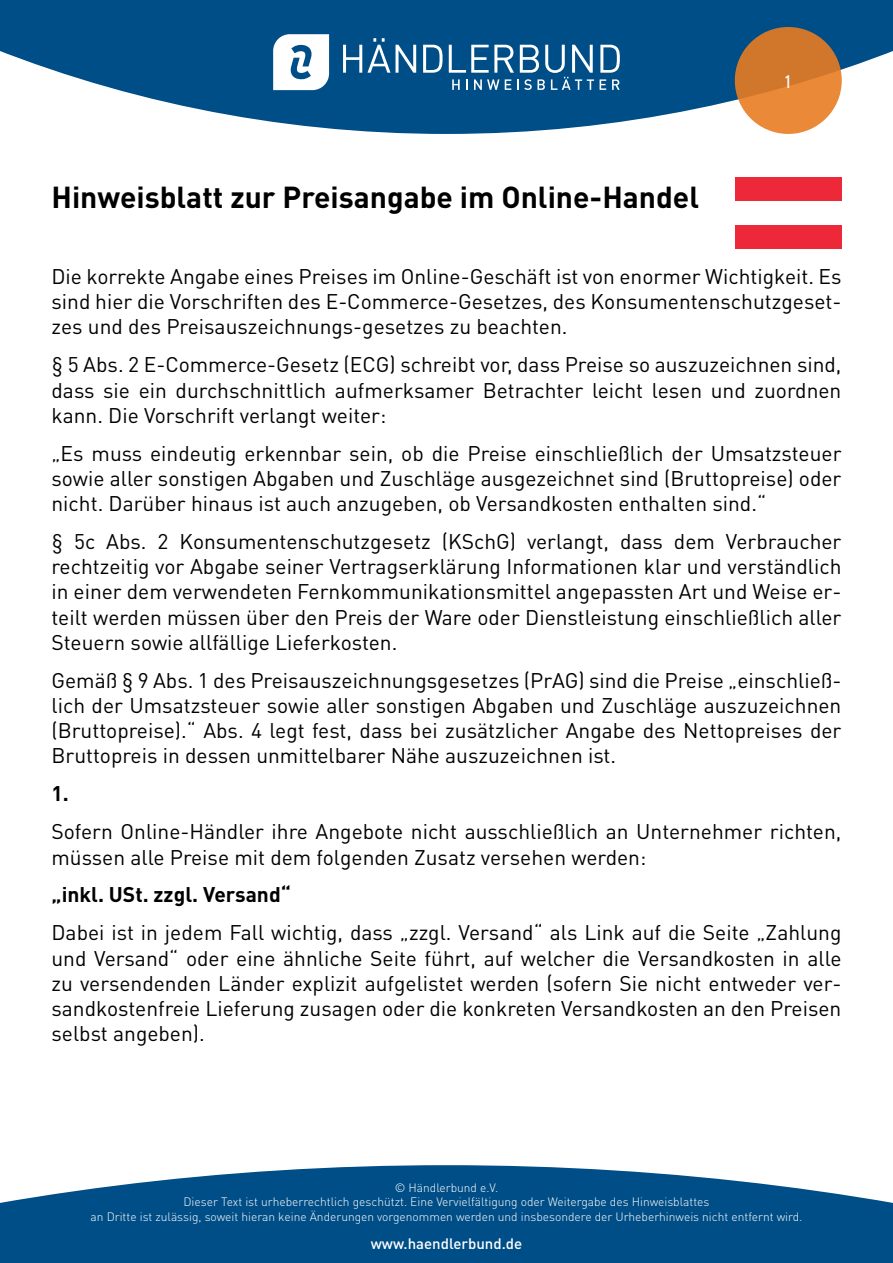
<style>
.page{position:relative;width:893px;height:1263px;background:#fff}
.page>*{position:absolute;margin:0;border:0;box-sizing:border-box;transform-origin:0 0}
.t1{font:700 30px "DIN Pro";color:#000}
.t2{font:21px/25.2px "DIN Pro";color:#000;text-align:justify}
.t3{font:700 21px "DIN Pro";color:#000}
.t4{font:condensed 18px "Zurich BT";color:#fff}
.t5{font:500 15px "DIN Pro";color:#fff}
.t6{font:300 12px/14.4px "DIN Pro";color:#fff;text-align:center}
</style>
<div class="page">
<div style="left:734px;top:177px;width:107px;height:72px;background:#ed2939"></div>
<div style="left:734px;top:201px;width:107px;height:24px;background:#fff"></div>
<svg style="left:0;top:0;width:893px;height:134px;fill:#004e87"></svg>
<svg style="left:0;top:1165px;width:893px;height:98px;background:#216496"></svg>
<svg style="left:735px;top:27px;width:107px;height:107px;background:#da7f31"></svg>
<svg style="left:343px;top:38px;width:47px;height:35px"></svg>
<svg style="left:396px;top:45px;width:20px;height:28px"></svg>
<svg style="left:423px;top:45px;width:20px;height:28px"></svg>
<svg style="left:600px;top:45px;width:20px;height:28px"></svg>
<svg style="left:449px;top:45px;width:145px;height:45px"></svg>
<svg style="left:600px;top:79px;width:6px;height:11px"></svg>
<svg style="left:612px;top:79px;width:8px;height:11px"></svg>
<svg style="left:273px;top:34px;width:56px;height:56px"></svg>
<h1 class="t1" style="left:52px;top:176px;width:649px">Hinweisblatt zur Preisangabe im Online-Handel</h1>
<p class="t4" style="left:784px;top:71px;width:10px">1</p>
<p class="t2" style="left:52px;top:263px;width:791px">Die korrekte Angabe eines Preises im Online-Geschäft ist von enormer Wichtigkeit. Es sind hier die Vorschriften des E-Commerce-Gesetzes, des Konsumentenschutzgeset&shy;zes und des Preisauszeichnungs-gesetzes zu beachten.</p>
<p class="t2" style="left:52px;top:351px;width:791px">§ 5 Abs. 2 E-Commerce-Gesetz (ECG) schreibt vor, dass Preise so auszuzeichnen sind, dass sie ein durchschnittlich aufmerksamer Betrachter leicht lesen und zuordnen kann. Die Vorschrift verlangt weiter:</p>
<p class="t2" style="left:52px;top:440px;width:791px">„Es muss eindeutig erkennbar sein, ob die Preise einschließlich der Umsatzsteuer sowie aller sonstigen Abgaben und Zuschläge ausgezeichnet sind (Bruttopreise) oder nicht. Darüber hinaus ist auch anzugeben, ob Versandkosten enthalten sind.“</p>
<p class="t2" style="left:52px;top:528px;width:791px">§ 5c Abs. 2 Konsumentenschutzgesetz (KSchG) verlangt, dass dem Verbraucher rechtzeitig vor Abgabe seiner Vertragserklärung Informationen klar und verständlich in einer dem verwendeten Fernkommunikationsmittel angepassten Art und Weise er&shy;teilt werden müssen über den Preis der Ware oder Dienstleistung einschließlich aller Steuern sowie allfällige Lieferkosten.</p>
<p class="t2" style="left:52px;top:667px;width:791px">Gemäß § 9 Abs. 1 des Preisauszeichnungsgesetzes (PrAG) sind die Preise „einschließ&shy;lich der Umsatzsteuer sowie aller sonstigen Abgaben und Zuschläge auszuzeichnen (Bruttopreise).“ Abs. 4 legt fest, dass bei zusätzlicher Angabe des Nettopreises der Bruttopreis in dessen unmittelbarer Nähe auszuzeichnen ist.</p>
<p class="t3" style="left:52px;top:779px;width:19px">1.</p>
<p class="t2" style="left:52px;top:818px;width:791px">Sofern Online-Händler ihre Angebote nicht ausschließlich an Unternehmer richten, müssen alle Preise mit dem folgenden Zusatz versehen werden:</p>
<p class="t3" style="left:52px;top:880px;width:241px">„inkl. USt. zzgl. Versand“</p>
<p class="t2" style="left:52px;top:919px;width:791px">Dabei ist in jedem Fall wichtig, dass „zzgl. Versand“ als Link auf die Seite „Zahlung und Versand“ oder eine ähnliche Seite führt, auf welcher die Versandkosten in alle zu versendenden Länder explizit aufgelistet werden (sofern Sie nicht entweder ver&shy;sandkostenfreie Lieferung zusagen oder die konkreten Versandkosten an den Preisen selbst angeben).</p>
<p class="t6" style="left:91px;top:1180px;width:713px">© Händlerbund e.V.<br>Dieser Text ist urheberrechtlich geschützt. Eine Vervielfältigung oder Weitergabe des Hinweisblattes<br>an Dritte ist zulässig, soweit hieran keine Änderungen vorgenommen werden und insbesondere der Urheberhinweis nicht entfernt wird.</p>
<p class="t5" style="left:371px;top:1233px;width:153px">www.haendlerbund.de</p>
</div>
